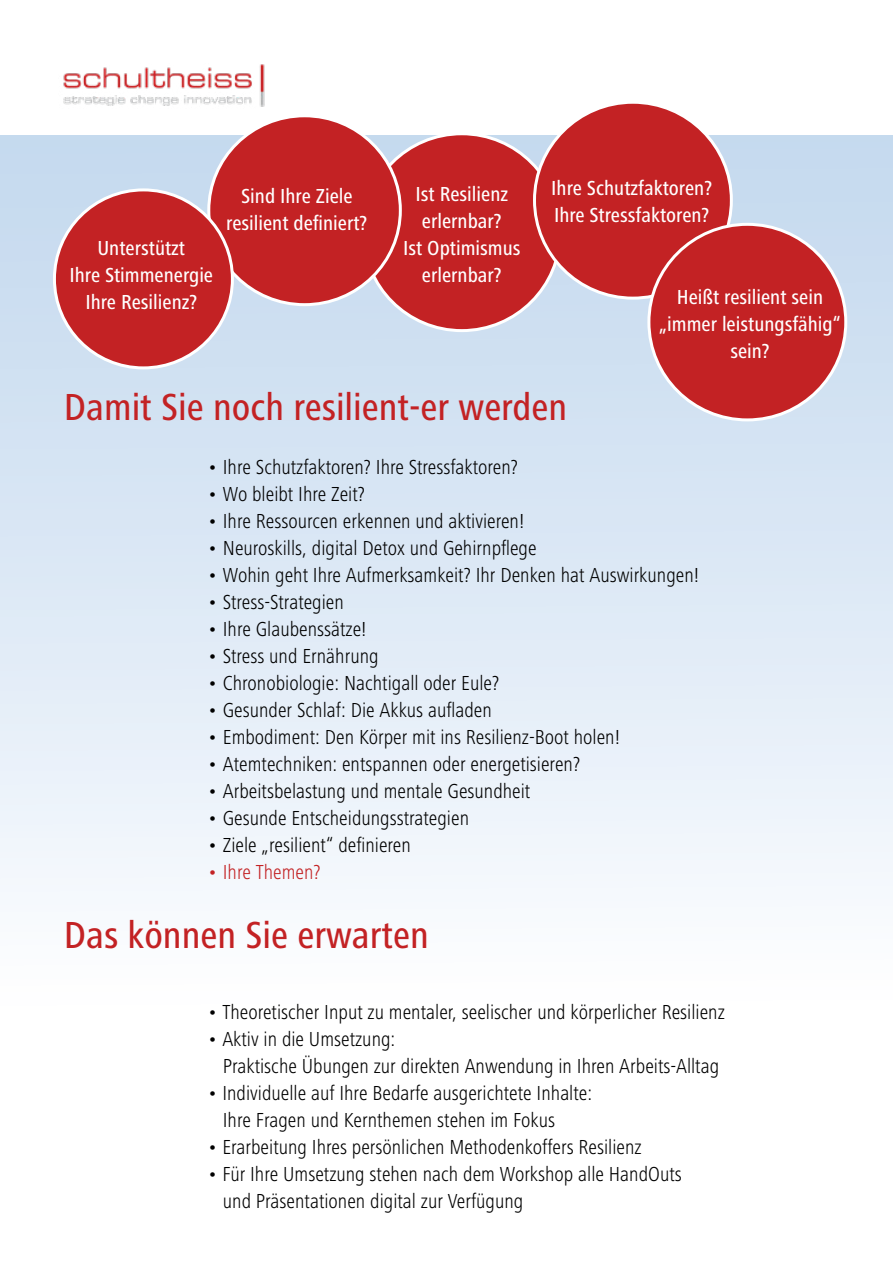
<style>
.page{position:relative;width:893px;height:1263px;background:#fff}
.page>*{position:absolute;margin:0;border:0;box-sizing:border-box;transform-origin:0 0}
.t1{font:500 condensed 39px "Frutiger Next LT";color:#c32224}
.t2{font:300 condensed 21px/27px "Frutiger Next LT";color:#000}
.t3{font:500 condensed 21px/27px "Frutiger Next LT";color:#fff;text-align:center}
.t4{font:300 condensed 21px "Frutiger Next LT";color:#c32224}
</style>
<div class="page">
<div style="left:0;top:135px;width:893px;height:1114px;background:linear-gradient(to bottom,#c4d9ee,#fff)"></div>
<div style="left:363px;top:134px;width:197px;height:197px;background:#c32224;border-radius:50%"></div>
<img style="left:63px;top:64px;width:202px;height:43px">
<div style="left:209px;top:116px;width:191px;height:189px;background:#c32224;border-radius:50%"></div>
<div style="left:534px;top:102px;width:197px;height:196px;background:#c32224;border-radius:50%"></div>
<div style="left:54px;top:190px;width:178px;height:178px;background:#c32224;border-radius:50%"></div>
<div style="left:649px;top:224px;width:197px;height:196px;background:#c32224;border-radius:50%"></div>
<p class="t3" style="left:69px;top:235px;width:145px">Unterstützt<br>Ihre Stimmenergie<br>Ihre Resilienz?</p>
<p class="t3" style="left:226px;top:182px;width:143px">Sind Ihre Ziele resilient definiert?</p>
<p class="t3" style="left:551px;top:174px;width:162px;text-align:left">Ihre Schutzfaktoren?<br>Ihre Stressfaktoren?</p>
<p class="t3" style="left:403px;top:180px;width:119px">Ist Resilienz erlernbar?<br>Ist Optimismus erlernbar?</p>
<p class="t3" style="left:659px;top:284px;width:183px">Heißt resilient sein „immer leistungsfähig“ sein?</p>
<h1 class="t1" style="left:64px;top:386px;width:505px">Damit Sie noch resilient-er werden</h1>
<p class="t2" style="left:208px;top:454px;width:312px">• Ihre Schutzfaktoren? Ihre Stressfaktoren?</p>
<p class="t2" style="left:208px;top:481px;width:159px">• Wo bleibt Ihre Zeit?</p>
<p class="t2" style="left:208px;top:508px;width:318px">• Ihre Ressourcen erkennen und aktivieren!</p>
<p class="t2" style="left:208px;top:535px;width:330px">• Neuroskills, digital Detox und Gehirnpflege</p>
<p class="t2" style="left:208px;top:562px;width:493px">• Wohin geht Ihre Aufmerksamkeit? Ihr Denken hat Auswirkungen!</p>
<p class="t2" style="left:208px;top:589px;width:138px">• Stress-Strategien</p>
<p class="t2" style="left:208px;top:616px;width:160px">• Ihre Glaubenssätze!</p>
<p class="t2" style="left:208px;top:643px;width:172px">• Stress und Ernährung</p>
<p class="t2" style="left:208px;top:670px;width:293px">• Chronobiologie: Nachtigall oder Eule?</p>
<p class="t2" style="left:208px;top:697px;width:286px">• Gesunder Schlaf: Die Akkus aufladen</p>
<p class="t2" style="left:208px;top:724px;width:414px">• Embodiment: Den Körper mit ins Resilienz-Boot holen!</p>
<p class="t2" style="left:208px;top:751px;width:374px">• Atemtechniken: entspannen oder energetisieren?</p>
<p class="t2" style="left:208px;top:778px;width:324px">• Arbeitsbelastung und mentale Gesundheit</p>
<p class="t2" style="left:208px;top:805px;width:263px">• Gesunde Entscheidungsstrategien</p>
<p class="t2" style="left:208px;top:832px;width:205px">• Ziele „resilient“ definieren</p>
<p class="t4" style="left:208px;top:861px;width:114px">• Ihre Themen?</p>
<h1 class="t1" style="left:64px;top:914px;width:367px">Das können Sie erwarten</h1>
<p class="t2" style="left:208px;top:998px;width:518px">• Theoretischer Input zu mentaler, seelischer und körperlicher Resilienz</p>
<p class="t2" style="left:223px;top:1025px;width:498px;text-indent:-15px">• Aktiv in die Umsetzung:<br>Praktische Übungen zur direkten Anwendung in Ihren Arbeits-Alltag</p>
<p class="t2" style="left:223px;top:1079px;width:371px;text-indent:-15px">• Individuelle auf Ihre Bedarfe ausgerichtete Inhalte:<br>Ihre Fragen und Kernthemen stehen im Fokus</p>
<p class="t2" style="left:208px;top:1133px;width:435px">• Erarbeitung Ihres persönlichen Methodenkoffers Resilienz</p>
<p class="t2" style="left:223px;top:1160px;width:460px;text-indent:-15px">• Für Ihre Umsetzung stehen nach dem Workshop alle HandOuts und Präsentationen digital zur Verfügung</p>
</div>
